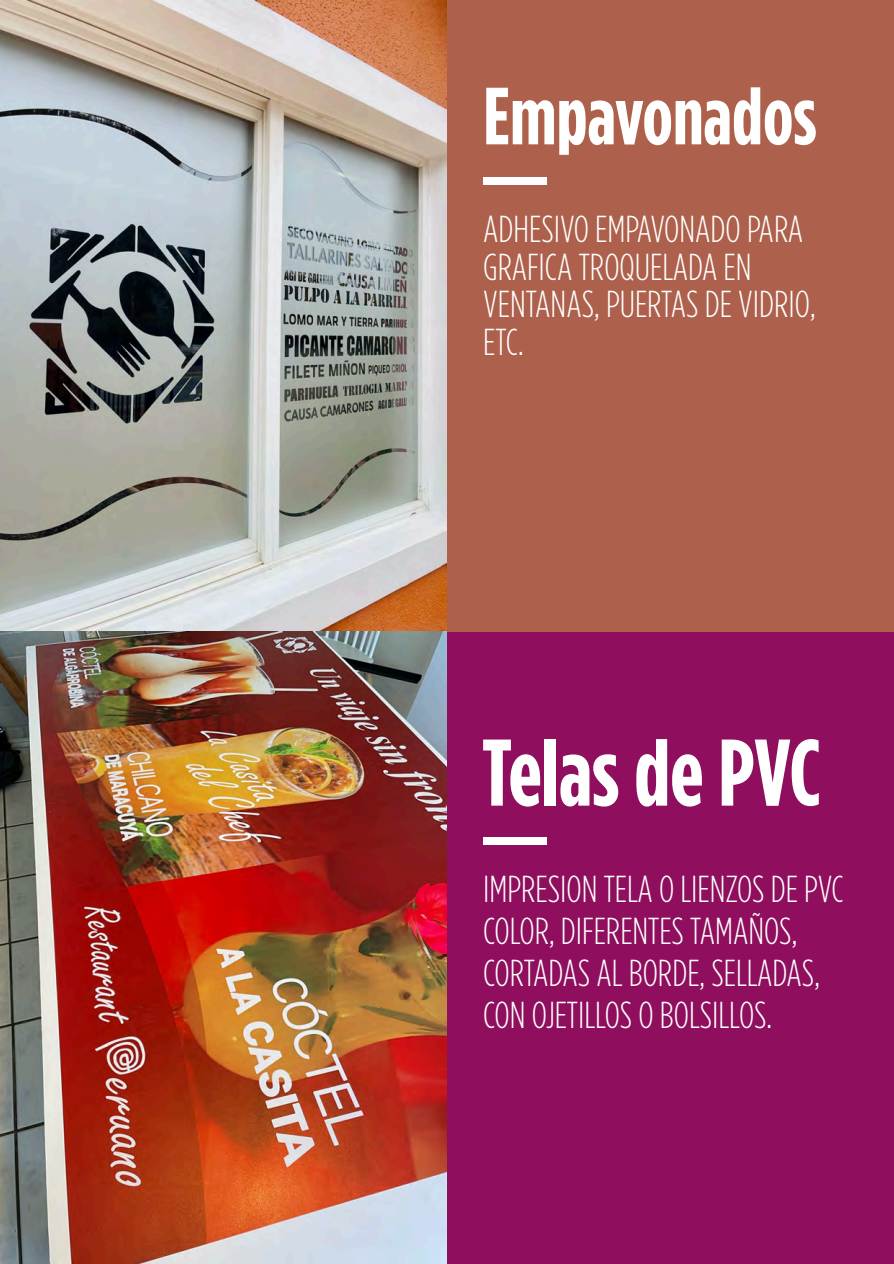
<style>
.page{position:relative;width:894px;height:1264px;background:#fff}
.page>*{position:absolute;margin:0;border:0;box-sizing:border-box;transform-origin:0 0}
.t1{font:700 94.35px "Gotham Condensed";color:#fff}
.t2{font:700 80.85px "Gotham Condensed";color:#fff}
.t3{font:300 37.5px/37.5px "Gotham Condensed";color:#fff}
</style>
<div class="page">
<img style="left:0;top:0;width:447px;height:632px">
<div style="left:447px;top:0;width:446px;height:632px;background:#ad614c"></div>
<img style="left:0;top:632px;width:447px;height:631px">
<div style="left:447px;top:632px;width:446px;height:631px;background:#8f0e5d"></div>
<div style="left:483px;top:177px;width:63px;height:8px;background:#fff"></div>
<div style="left:483px;top:836px;width:63px;height:8px;background:#fff"></div>
<h2 class="t2" style="left:483px;top:70px;width:334px">Empavonados</h2>
<p class="t3" style="left:483px;top:210px;width:334px">ADHESIVO EMPAVONADO PARA<br>GRAFICA TROQUELADA EN<br>VENTANAS, PUERTAS DE VIDRIO,<br>ETC.</p>
<h1 class="t1" style="left:481px;top:719px;width:341px">Telas de PVC</h1>
<p class="t3" style="left:483px;top:867px;width:362px;line-height:42px">IMPRESION TELA O LIENZOS DE PVC<br>COLOR, DIFERENTES TAMAÑOS,<br>CORTADAS AL BORDE, SELLADAS,<br>CON OJETILLOS O BOLSILLOS.</p>
</div>
